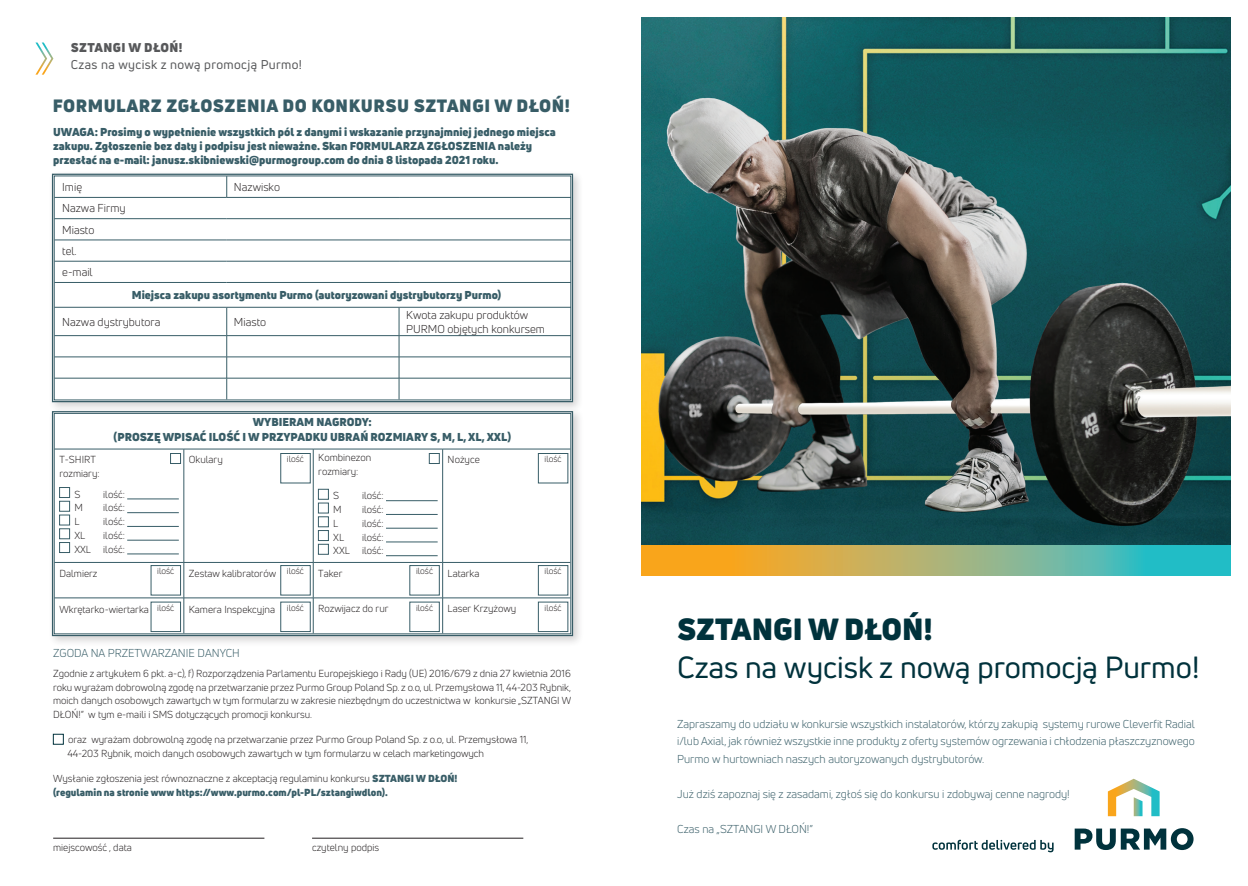
<style>
.page{position:relative;width:1248px;height:886px;background:#fff}
.page>*{position:absolute;margin:0;border:0;box-sizing:border-box;transform-origin:0 0}
.t1{font:30px "Uni Neue";color:#00323c}
.t2{font:900 30px "Uni Neue";color:#00323c}
.t3{font:900 17.5px "Uni Neue";letter-spacing:.03em;color:#385d67}
.t4{font:12.5px "Uni Neue";letter-spacing:.03em;color:#57585a}
.t5{font:900 12.5px "Uni Neue";letter-spacing:.03em;color:#57585a}
.t6{font:900 11.25px/13.8px "Uni Neue";color:#385d67}
.t7{font:11.25px/17.5px "Uni Neue";color:#385d67;text-align:justify}
.t8{font:11.25px/21.2px "Uni Neue";color:#231f20}
.t9{font:10px/13.8px "Uni Neue";color:#231f20}
.t10{font:900 10px/13.8px "Uni Neue";color:#385d67}
.t11{font:8.75px "Uni Neue";color:#231f20}
.s1{font-weight:400;color:#231f20}
</style>
<div class="page">
<svg style="left:35px;top:43px;width:18px;height:32px"></svg>
<hr style="left:53px;top:838px;width:211px;height:1px;background:#231f20">
<hr style="left:312px;top:838px;width:211px;height:1px;background:#231f20">
<div style="left:53px;top:734px;width:10px;height:10px;border:1px solid #00323c"></div>
<svg style="left:1074px;top:828px;width:119px;height:22px"></svg>
<svg style="left:1107px;top:779px;width:52px;height:37px"></svg>
<svg style="left:932px;top:840px;width:121px;height:12px"></svg>
<img style="left:641px;top:18px;width:589px;height:528px">
<div style="left:48px;top:169px;width:536px;height:244px;background:#231f20;opacity:.2"></div>
<svg style="left:51px;top:173px;width:522px;height:230px"></svg>
<svg style="left:641px;top:546px;width:589px;height:29px"></svg>
<div style="left:48px;top:407px;width:536px;height:240px;background:#231f20;opacity:.2"></div>
<svg style="left:51px;top:410px;width:522px;height:227px"></svg>
<div style="left:54px;top:413px;width:517px;height:221px;border:1px solid #385d67"></div>
<div style="left:151px;top:602px;width:30px;height:30px;border:1px solid #385d67"></div>
<div style="left:280px;top:602px;width:30px;height:30px;border:1px solid #385d67"></div>
<div style="left:538px;top:602px;width:30px;height:30px;border:1px solid #385d67"></div>
<div style="left:151px;top:565px;width:30px;height:30px;border:1px solid #385d67"></div>
<div style="left:280px;top:565px;width:30px;height:30px;border:1px solid #385d67"></div>
<div style="left:538px;top:565px;width:30px;height:30px;border:1px solid #385d67"></div>
<div style="left:538px;top:453px;width:30px;height:30px;border:1px solid #385d67"></div>
<div style="left:280px;top:453px;width:30px;height:30px;border:1px solid #385d67"></div>
<div style="left:429px;top:453px;width:10px;height:11px;border:1px solid #385d67"></div>
<div style="left:170px;top:453px;width:11px;height:11px;border:1px solid #385d67"></div>
<p class="t5" style="left:71px;top:39px;width:113px">SZTANGI W DŁOŃ!</p>
<p class="t4" style="left:71px;top:57px;width:233px">Czas na wycisk z nową promocją Purmo!</p>
<h2 class="t3" style="left:53px;top:94px;width:138px">Formularz Zgłosz</h2>
<h2 class="t3" style="left:236px;top:94px;width:23px">enia</h2>
<h2 class="t3" style="left:282px;top:94px;width:289px">do kon kursu SZTANGI W DŁOŃ!</h2>
<p class="t6" style="left:53px;top:125px;width:504px">UWAGA: Prosimy o wypełnienie wszystkich pól z danymi i wskazanie przynajmniej jednego miejsca zakupu. Zgłoszenie bez daty i podpisu jest nieważne. Skan FORMU</p>
<p class="t6" style="left:53px;top:139px;width:480px;text-indent:336px">LARZA ZGŁOSZENIA należy przesłać na e-mail: janusz.skibniewski@purmogroup.com do dnia 8 listopada 2021 roku.</p>
<p class="t8" style="left:62px;top:176px;width:21px">Imię</p>
<p class="t8" style="left:234px;top:176px;width:48px">Nazwisko</p>
<p class="t8" style="left:62px;top:198px;width:65px">Nazwa Firmy<br>Miasto<br>tel.<br>e-mail</p>
<p class="t6" style="left:132px;top:288px;width:371px">Miejsca zakupu asortymentu Purmo (autoryzowani dystrybutorzy Purmo)</p>
<p class="t8" style="left:62px;top:311px;width:100px">Nazwa dystrybutora</p>
<p class="t8" style="left:234px;top:311px;width:34px">Miasto</p>
<p class="t8" style="left:406px;top:308px;width:140px;line-height:13.8px">Kwota zakupu produktów<br>PURMO objętych konkursem</p>
<p class="t6" style="left:114px;top:415px;width:399px;line-height:15px;text-align:center">WYBIERAM NAGRODY:<br>(PROSZĘ WPISAĆ ILOŚĆ I W PRZYPADKU UBRAŃ ROZMIARY S, M, L, XL, XXL)</p>
<p class="t9" style="left:59px;top:453px;width:42px">T-SHIRT rozmiary:</p>
<p class="t9" style="left:74px;top:487px;width:7px">S</p>
<p class="t9" style="left:103px;top:487px;width:23px">ilość:</p>
<p class="t9" style="left:74px;top:501px;width:10px">M</p>
<p class="t9" style="left:103px;top:501px;width:23px">ilość:</p>
<p class="t9" style="left:74px;top:515px;width:7px">L</p>
<p class="t9" style="left:103px;top:515px;width:23px">ilość:</p>
<p class="t9" style="left:74px;top:528px;width:12px">XL</p>
<p class="t9" style="left:74px;top:528px;width:52px;text-align:right">ilość:<br>XXL ilość:</p>
<p class="t9" style="left:189px;top:453px;width:36px">Okulary</p>
<p class="t9" style="left:318px;top:451px;width:54px">Kombinezon rozmiary:</p>
<p class="t9" style="left:333px;top:489px;width:7px">S</p>
<p class="t9" style="left:362px;top:489px;width:23px">ilość:</p>
<p class="t9" style="left:333px;top:503px;width:10px">M</p>
<p class="t9" style="left:362px;top:503px;width:23px">ilość:</p>
<p class="t9" style="left:333px;top:516px;width:7px">L</p>
<p class="t9" style="left:362px;top:516px;width:23px">ilość:</p>
<p class="t9" style="left:333px;top:530px;width:12px">XL</p>
<p class="t11" style="left:287px;top:454px;width:19px">ilość</p>
<p class="t11" style="left:544px;top:454px;width:19px">ilość</p>
<p class="t9" style="left:447px;top:453px;width:34px">Nożyce</p>
<p class="t9" style="left:333px;top:530px;width:52px;text-align:right">ilość:<br>XXL ilość:</p>
<p class="t11" style="left:157px;top:566px;width:19px">ilość</p>
<p class="t11" style="left:287px;top:566px;width:19px">ilość</p>
<p class="t11" style="left:416px;top:566px;width:19px">ilość</p>
<p class="t11" style="left:544px;top:566px;width:19px">ilość</p>
<p class="t9" style="left:59px;top:566px;width:40px">Dalmierz</p>
<p class="t9" style="left:189px;top:566px;width:89px">Zestaw kalibratorów</p>
<p class="t9" style="left:318px;top:566px;width:26px">Taker</p>
<p class="t9" style="left:447px;top:566px;width:33px">Latarka</p>
<p class="t9" style="left:59px;top:603px;width:91px">Wkrętarko-wiertarka</p>
<p class="t9" style="left:189px;top:603px;width:88px">Kamera Inspekcyjna</p>
<p class="t9" style="left:318px;top:602px;width:72px">Rozwijacz do rur</p>
<p class="t9" style="left:447px;top:602px;width:70px">Laser Krzyżowy</p>
<p class="t11" style="left:157px;top:602px;width:19px">ilość</p>
<p class="t11" style="left:287px;top:602px;width:19px">ilość</p>
<p class="t11" style="left:416px;top:602px;width:19px">ilość</p>
<p class="t11" style="left:544px;top:602px;width:19px">ilość</p>
<p class="t7" style="left:53px;top:644px;width:188px">ZGODA NA PRZETWARZANIE DANYCH</p>
<p class="t9" style="left:53px;top:666px;width:519px;text-align:justify">Zgodnie z artykułem 6 pkt. a-c), f) Rozporządzenia Parlamentu Europejskiego i Rady (UE) 2016/679 z dnia 27 kwietnia 2016 roku wyrażam dobrowolną zgodę na przetwarzanie przez Purmo Group Poland Sp. z o.o, ul. Przemysłowa 11, 44-203 Rybnik, moich danych osobowych zawartych w tym formularzu w zakresie niezbędnym do uczestnictwa w konkursie „SZTANGI W DŁOŃ!” w tym e-maili i SMS dotyczących promocji konkursu.</p>
<p class="t9" style="left:67px;top:733px;width:462px">oraz wyrażam dobrowolną zgodę na przetwarzanie przez Purmo Group Poland Sp. z o.o, ul. Przemysłowa 11,<br>44-203 Rybnik, moich danych osobowych zawartych w tym formularzu w celach marketingowych</p>
<p class="t10" style="left:53px;top:771px;width:405px"><span class="s1">Wysłanie zgłoszenia jest równoznaczne z akceptacją regulaminu konkursu</span> SZTANGI W DŁOŃ! (regulamin na stronie www https://www.purmo.com/pl-PL/sztangiwdlon).</p>
<p class="t9" style="left:53px;top:840px;width:80px">miejscowość , data</p>
<p class="t9" style="left:312px;top:840px;width:69px">czytelny podpis</p>
<h1 class="t2" style="left:677px;top:608px;width:257px">SZTANGI W DŁOŃ!</h1>
<h1 class="t1" style="left:677px;top:648px;width:523px">Czas na wycisk z nową promocją Purmo!</h1>
<p class="t7" style="left:677px;top:715px;width:519px">Zapraszamy do udziału w konkursie wszystkich instalatorów, którzy zakupią systemy rurowe Cleverfit Radial i/lub Axial, jak również wszystkie inne produkty z oferty systemów ogrzewania i chłodzenia płaszczyznowego Purmo w hurtowniach naszych autoryzowanych dystrybutorów.</p>
<p class="t7" style="left:677px;top:785px;width:394px">Już dziś zapoznaj się z zasadami, zgłoś się do konkursu i zdobywaj cenne nagrody!</p>
<p class="t7" style="left:677px;top:820px;width:137px">Czas na „SZTANGI W DŁOŃ!”</p>
</div>
